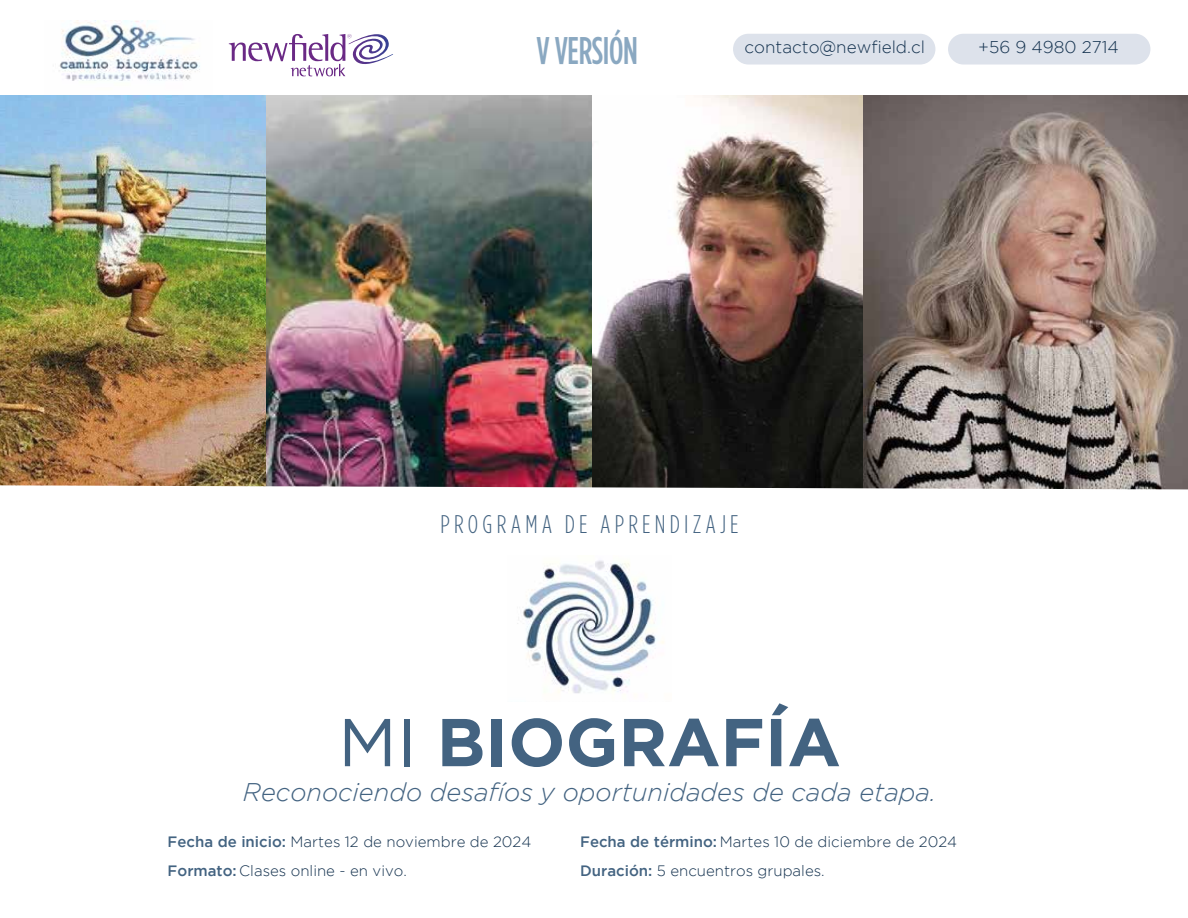
<style>
.page{position:relative;width:1188px;height:918px;background:#fff}
.page>*{position:absolute;margin:0;border:0;box-sizing:border-box;transform-origin:0 0}
.t1{font:700 67.5px "Gotham";color:#436381}
.t2{font:500 38.55px "Gotham Condensed";letter-spacing:-.01em;color:#8aa8c1;scale:.9 1}
.t3{font:italic 300 25.5px "Gotham";color:#436381}
.t4{font:300 25.5px "Gotham Condensed";color:#436381}
.t5{font:300 17.1px "Gotham";color:#13314e}
.t6{font:300 15px/29.1px "Gotham";color:#13314e}
.s1{font-weight:400}
.s2{font-weight:500;color:#436381}
</style>
<div class="page">
<img style="left:0;top:95px;width:267px;height:390px">
<img style="left:591px;top:95px;width:273px;height:390px">
<img style="left:864px;top:95px;width:324px;height:390px">
<img style="left:267px;top:95px;width:324px;height:390px">
<img style="left:0;top:485px;width:1188px;height:5px">
<svg style="left:229px;top:34px;width:164px;height:42px"></svg>
<div style="left:733px;top:34px;width:202px;height:31px;background:#dde2eb;border-radius:15px"></div>
<div style="left:948px;top:34px;width:202px;height:31px;background:#dde2eb;border-radius:15px"></div>
<img style="left:59px;top:20px;width:141px;height:61px">
<img style="left:517px;top:560px;width:147px;height:134px">
<h2 class="t2" style="left:537px;top:29px;width:114px">V VERSIÓN</h2>
<p class="t5" style="left:744px;top:38px;width:182px">contacto@newfield.cl</p>
<p class="t5" style="left:978px;top:38px;width:142px">+56 9 4980 2714</p>
<h3 class="t4" style="left:441px;top:510px;width:299px">P R O G R A M A D E A P R E N D I Z A J E</h3>
<h1 class="t1" style="left:338px;top:703px;width:504px"><span class="s1">MI</span> BIOGRAFÍA</h1>
<h3 class="t3" style="left:243px;top:778px;width:695px">Reconociendo desafíos y oportunidades de cada etapa.</h3>
<p class="t6" style="left:168px;top:827px;width:365px"><span class="s2">Fecha de inicio:</span> Martes 12 de noviembre de 2024<br><span class="s2">Formato:</span> Clases online - en vivo.</p>
<p class="t6" style="left:580px;top:827px;width:379px"><span class="s2">Fecha de término:</span> Martes 10 de diciembre de 2024<br><span class="s2">Duración:</span> 5 encuentros grupales.</p>
</div>
